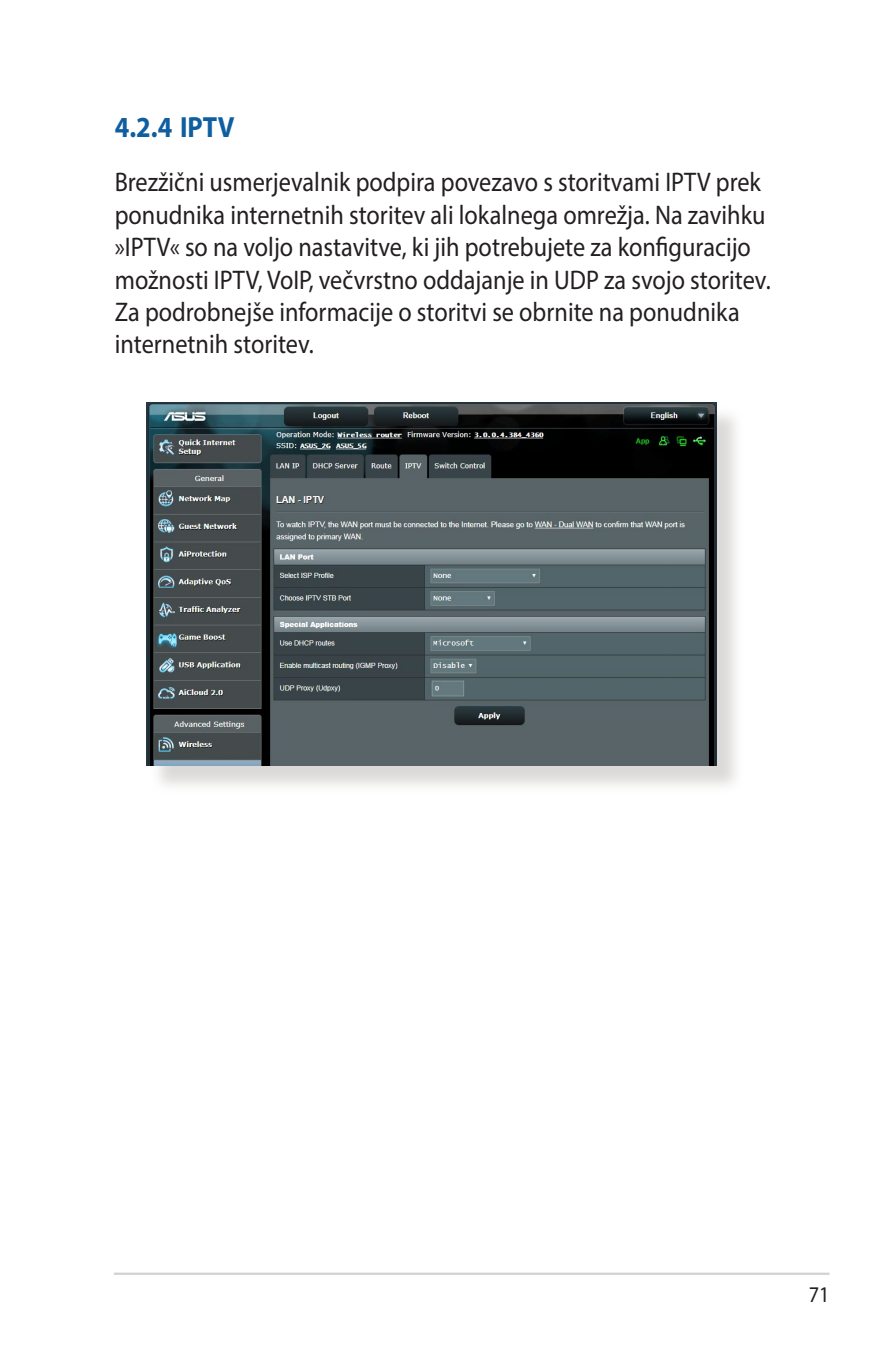
<style>
.page{position:relative;width:893px;height:1346px;background:#fff}
.page>*{position:absolute;margin:0;border:0;box-sizing:border-box;transform-origin:0 0}
.t1{font:700 29.25px "Myriad Pro";color:#0f5ea0;scale:.9 1}
.t2{font:27px/32.4px "Myriad Pro";color:#231f20;scale:.9 1}
.t3{font:22.5px "Myriad Pro";color:#231f20;scale:.9 1}
</style>
<div class="page">
<hr style="left:114px;top:1272px;width:715px;height:3px;background:#d1d2d4">
<div style="left:150px;top:405px;width:595px;height:388px;background:#cfcecb;opacity:.75"></div>
<img style="left:147px;top:402px;width:569px;height:364px">
<p class="t1" style="left:115px;top:108px;width:135px">4.2.4 IPTV</p>
<p class="t2" style="left:115px;top:166px;width:730px">Brezžični usmerjevalnik podpira povezavo s storitvami IPTV prek ponudnika internetnih storitev ali lokalnega omrežja. Na zavihku »IPTV« so na voljo nastavitve, ki jih potrebujete za konfiguracijo možnosti IPTV, VoIP, večvrstno oddajanje in UDP za svojo storitev.<br>Za podrobnejše informacije o storitvi se obrnite na ponudnika internetnih storitev.</p>
<p class="t3" style="left:809px;top:1281px;width:25px">71</p>
</div>
